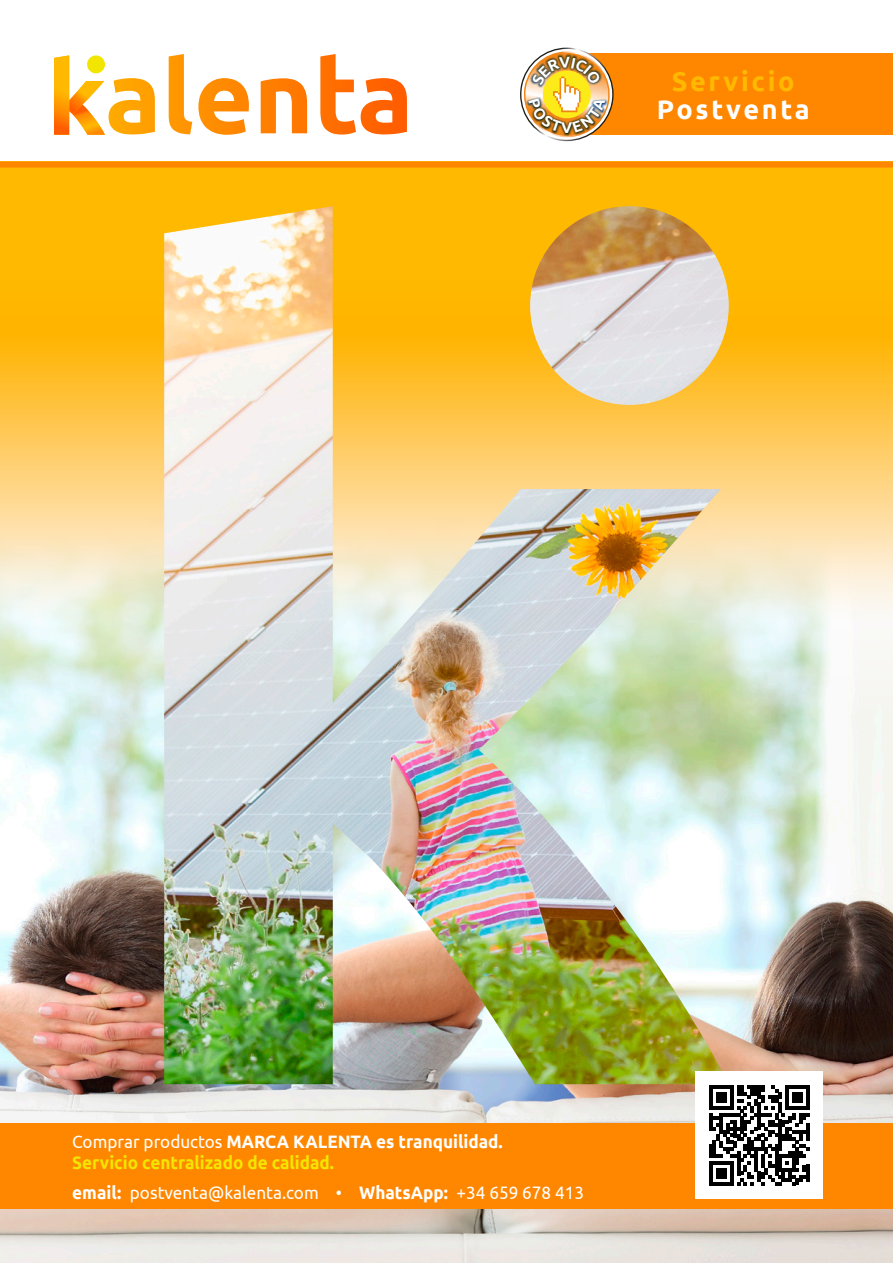
<style>
.page{position:relative;width:893px;height:1263px;background:#fff}
.page>*{position:absolute;margin:0;border:0;box-sizing:border-box;transform-origin:0 0}
.t1{font:700 27px/27.8px "Ubuntu";letter-spacing:.1em;color:#fff;text-align:center}
.t2{font:700 18px/21.6px "Ubuntu";color:#f2e500;scale:.95 1}
.t3{font:18px "Ubuntu";color:#fff;scale:.95 1}
.t4{font:700 15.6px "Ubuntu";color:#fff}
.s1{color:#ffb900}
.s2{font-weight:400;color:#fff}
.s3{color:#fff}
.s4{font-weight:700}
</style>
<div class="page">
<svg style="left:0;top:168px;width:893px;height:349px;background:#ffbf23"></svg>
<img style="left:0;top:517px;width:893px;height:746px">
<div style="left:0;top:162px;width:893px;height:6px;background:#ff8700"></div>
<svg style="left:54px;top:54px;width:353px;height:81px"></svg>
<div style="left:87px;top:55px;width:18px;height:18px;background:#f2e500;border-radius:50%"></div>
<div style="left:0;top:1124px;width:893px;height:85px;background:#ff8700"></div>
<div style="left:567px;top:54px;width:326px;height:81px;background:#ff8700"></div>
<img style="left:164px;top:206px;width:565px;height:878px">
<div style="left:695px;top:1071px;width:128px;height:128px;background:#fff"></div>
<svg style="left:709px;top:1085px;width:100px;height:100px"></svg>
<hr style="left:806px;top:1165px;width:3px;height:17px;background:#000">
<img style="left:520px;top:48px;width:94px;height:93px">
<p class="t4" style="left:561px;top:118px;width:13px">V</p>
<p class="t1" style="left:657px;top:67px;width:154px"><span class="s1">Servicio<br></span>Postventa</p>
<p class="t2" style="left:72px;top:1130px;width:455px"><span class="s2">Comprar productos</span> <span class="s3">MARCA KALENTA es tranquilidad.<br></span>Servicio centralizado de calidad.</p>
<p class="t3" style="left:72px;top:1182px;width:540px"><span class="s4">email:</span> postventa@kalenta.com • <span class="s4">WhatsApp:</span> +34 659 678 413</p>
</div>
